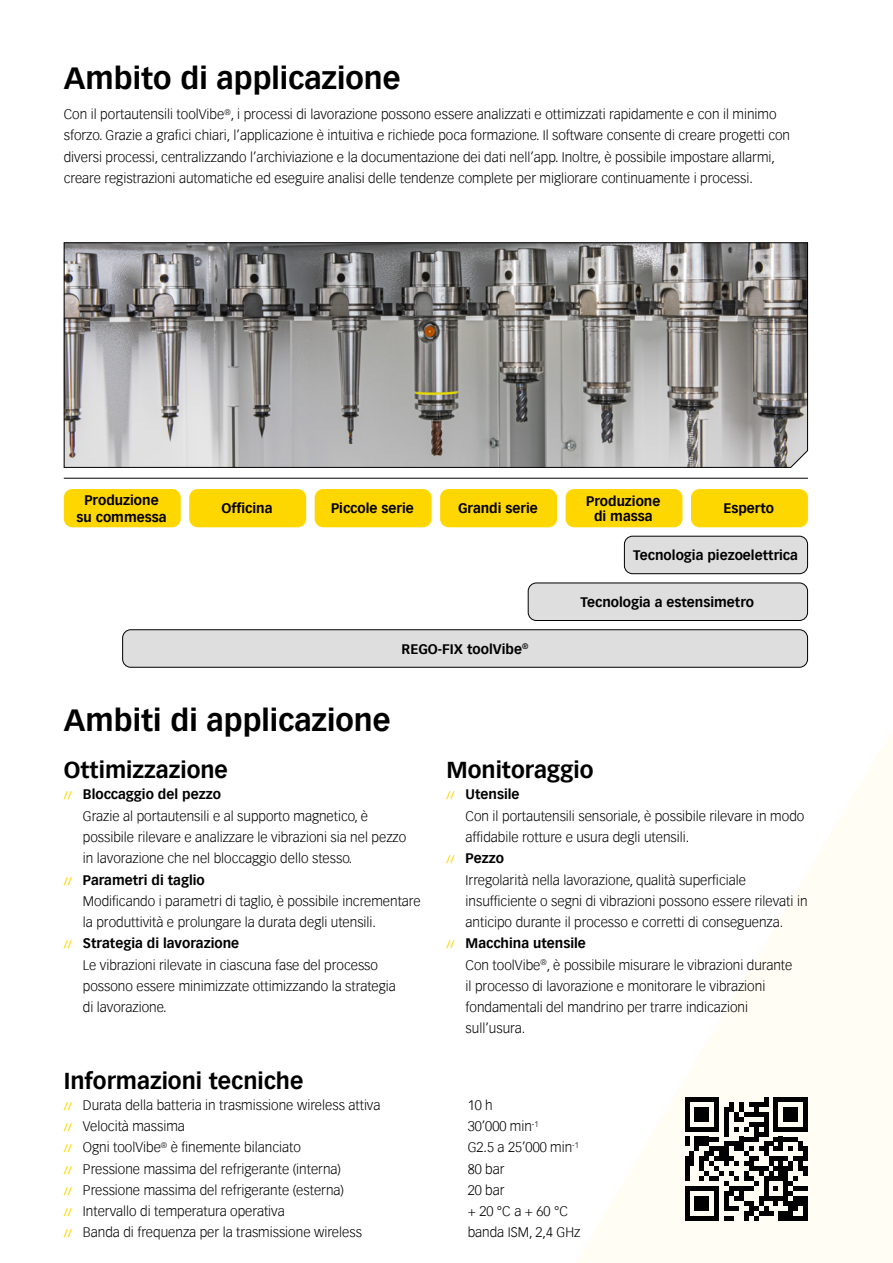
<style>
.page{position:relative;width:893px;height:1263px;background:#fff}
.page>*{position:absolute;margin:0;border:0;box-sizing:border-box;transform-origin:0 0}
.Titel{font:700 30px "Vectora Com";color:#000}
.Subline{font:700 22.5px "Vectora Com";color:#000}
.Gundtext_1spaltig{font:300 13.5px/21.3px "Vectora Com";color:#000}
.Gundtext_1spaltig-2{font:700 13.5px/17px "Vectora Com";color:#000;text-align:center}
.s1{font-weight:700;font-size:10.5px;color:#ffd700}
.s2{font-weight:700}
</style>
<div class="page">
<svg style="left:568px;top:242px;width:325px;height:1021px"></svg>
<svg style="left:63px;top:242px;width:745px;height:226px;background:#979695"></svg>
<hr style="left:64px;top:478px;width:744px;height:1px;background:#000">
<div style="left:64px;top:489px;width:117px;height:38px;background:#ffd700;border-radius:9px"></div>
<div style="left:189px;top:489px;width:117px;height:38px;background:#ffd700;border-radius:9px"></div>
<div style="left:315px;top:489px;width:117px;height:38px;background:#ffd700;border-radius:9px"></div>
<div style="left:440px;top:489px;width:117px;height:38px;background:#ffd700;border-radius:9px"></div>
<div style="left:566px;top:489px;width:116px;height:38px;background:#ffd700;border-radius:9px"></div>
<div style="left:691px;top:489px;width:117px;height:38px;background:#ffd700;border-radius:9px"></div>
<div style="left:624px;top:536px;width:183px;height:38px;background:#dedede;border-radius:8px"></div>
<div style="left:624px;top:536px;width:184px;height:38px;border:1px solid #000;border-radius:8px"></div>
<div style="left:528px;top:583px;width:279px;height:37px;background:#dedede;border-radius:8px"></div>
<div style="left:528px;top:583px;width:280px;height:38px;border:1px solid #000;border-radius:8px"></div>
<div style="left:123px;top:630px;width:684px;height:37px;background:#dedede;border-radius:8px"></div>
<div style="left:122px;top:629px;width:686px;height:39px;border:1px solid #000;border-radius:8px"></div>
<svg style="left:685px;top:1097px;width:123px;height:123px"></svg>
<div style="left:803px;top:1196px;width:5px;height:15px;background:#000"></div>
<div style="left:803px;top:1211px;width:5px;height:9px;background:#000"></div>
<p class="Titel" style="left:64px;top:60px;width:338px">Ambito di applicazione</p>
<p class="Gundtext_1spaltig" style="left:64px;top:104px;width:728px">Con il portautensili toolVibe<sup>®</sup>, i processi di lavorazione possono essere analizzati e ottimizzati rapidamente e con il minimo sforzo. Grazie a grafici chiari, l’applicazione è intuitiva e richiede poca formazione. Il software consente di creare progetti con diversi processi, centralizzando l’archiviazione e la documentazione dei dati nell’app. Inoltre, è possibile impostare allarmi, creare registrazioni automatiche ed eseguire analisi delle tendenze complete per migliorare continuamente i processi.</p>
<p class="Gundtext_1spaltig-2" style="left:77px;top:492px;width:92px">Produzione su commessa</p>
<p class="Gundtext_1spaltig-2" style="left:221px;top:500px;width:52px">Officina</p>
<p class="Gundtext_1spaltig-2" style="left:331px;top:500px;width:84px">Piccole serie</p>
<p class="Gundtext_1spaltig-2" style="left:458px;top:500px;width:81px">Grandi serie</p>
<p class="Gundtext_1spaltig-2" style="left:586px;top:494px;width:76px;line-height:14.9px">Produzione di massa</p>
<p class="Gundtext_1spaltig-2" style="left:723px;top:500px;width:52px">Esperto</p>
<p class="Gundtext_1spaltig-2" style="left:633px;top:547px;width:166px">Tecnologia piezoelettrica</p>
<p class="Gundtext_1spaltig-2" style="left:580px;top:594px;width:175px">Tecnologia a estensimetro</p>
<p class="Gundtext_1spaltig-2" style="left:402px;top:640px;width:128px">REGO-FIX toolVibe<sup>®</sup></p>
<p class="Titel" style="left:64px;top:702px;width:328px">Ambiti di applicazione</p>
<p class="Subline" style="left:64px;top:756px;width:166px">Ottimizzazione</p>
<p class="Gundtext_1spaltig" style="left:83px;top:784px;width:325px;text-indent:-19px"><span class="s1">//</span> <span class="s2">Bloccaggio del pezzo<br></span>Grazie al portautensili e al supporto magnetico, è possibile rilevare e analizzare le vibrazioni sia nel pezzo in lavorazione che nel bloccaggio dello stesso.</p>
<p class="Gundtext_1spaltig" style="left:83px;top:869px;width:339px;text-indent:-19px"><span class="s1">//</span> <span class="s2">Parametri di taglio<br></span>Modificando i parametri di taglio, è possibile incrementare la produttività e prolungare la durata degli utensili.</p>
<p class="Gundtext_1spaltig" style="left:83px;top:933px;width:314px;text-indent:-19px"><span class="s1">//</span> <span class="s2">Strategia di lavorazione<br></span>Le vibrazioni rilevate in ciascuna fase del processo possono essere minimizzate ottimizzando la strategia di lavorazione.</p>
<p class="Subline" style="left:446px;top:756px;width:149px">Monitoraggio</p>
<p class="Gundtext_1spaltig" style="left:466px;top:784px;width:340px;text-indent:-19px"><span class="s1">//</span> <span class="s2">Utensile<br></span>Con il portautensili sensoriale, è possibile rilevare in modo affidabile rotture e usura degli utensili.</p>
<p class="Gundtext_1spaltig" style="left:466px;top:848px;width:343px;text-indent:-19px"><span class="s1">//</span> <span class="s2">Pezzo<br></span>Irregolarità nella lavorazione, qualità superficiale insufficiente o segni di vibrazioni possono essere rilevati in anticipo durante il processo e corretti di conseguenza.</p>
<p class="Gundtext_1spaltig" style="left:466px;top:933px;width:328px;text-indent:-19px"><span class="s1">//</span> <span class="s2">Macchina utensile<br></span>Con toolVibe<sup>®</sup>, è possibile misurare le vibrazioni durante il processo di lavorazione e monitorare le vibrazioni fondamentali del mandrino per trarre indicazioni sull’usura.</p>
<p class="Subline" style="left:64px;top:1067px;width:241px">Informazioni tecniche</p>
<p class="Gundtext_1spaltig" style="left:64px;top:1094px;width:318px"><span class="s1">//</span> Durata della batteria in trasmissione wireless attiva</p>
<p class="Gundtext_1spaltig" style="left:468px;top:1094px;width:27px">10 h</p>
<p class="Gundtext_1spaltig" style="left:64px;top:1116px;width:123px"><span class="s1">//</span> Velocità massima</p>
<p class="Gundtext_1spaltig" style="left:468px;top:1116px;width:72px">30’000 min<sup>-1</sup></p>
<p class="Gundtext_1spaltig" style="left:64px;top:1137px;width:239px"><span class="s1">//</span> Ogni toolVibe<sup>®</sup> è finemente bilanciato</p>
<p class="Gundtext_1spaltig" style="left:468px;top:1137px;width:113px">G2.5 a 25’000 min<sup>-1</sup></p>
<p class="Gundtext_1spaltig" style="left:64px;top:1158px;width:279px"><span class="s1">//</span> Pressione massima del refrigerante (interna)</p>
<p class="Gundtext_1spaltig" style="left:468px;top:1158px;width:38px">80 bar</p>
<p class="Gundtext_1spaltig" style="left:64px;top:1179px;width:282px"><span class="s1">//</span> Pressione massima del refrigerante (esterna)</p>
<p class="Gundtext_1spaltig" style="left:468px;top:1179px;width:38px">20 bar</p>
<p class="Gundtext_1spaltig" style="left:64px;top:1201px;width:223px"><span class="s1">//</span> Intervallo di temperatura operativa</p>
<p class="Gundtext_1spaltig" style="left:468px;top:1201px;width:102px">+ 20 °C a + 60 °C</p>
<p class="Gundtext_1spaltig" style="left:64px;top:1222px;width:300px"><span class="s1">//</span> Banda di frequenza per la trasmissione wireless</p>
<p class="Gundtext_1spaltig" style="left:468px;top:1222px;width:114px">banda ISM, 2,4 GHz</p>
</div>
